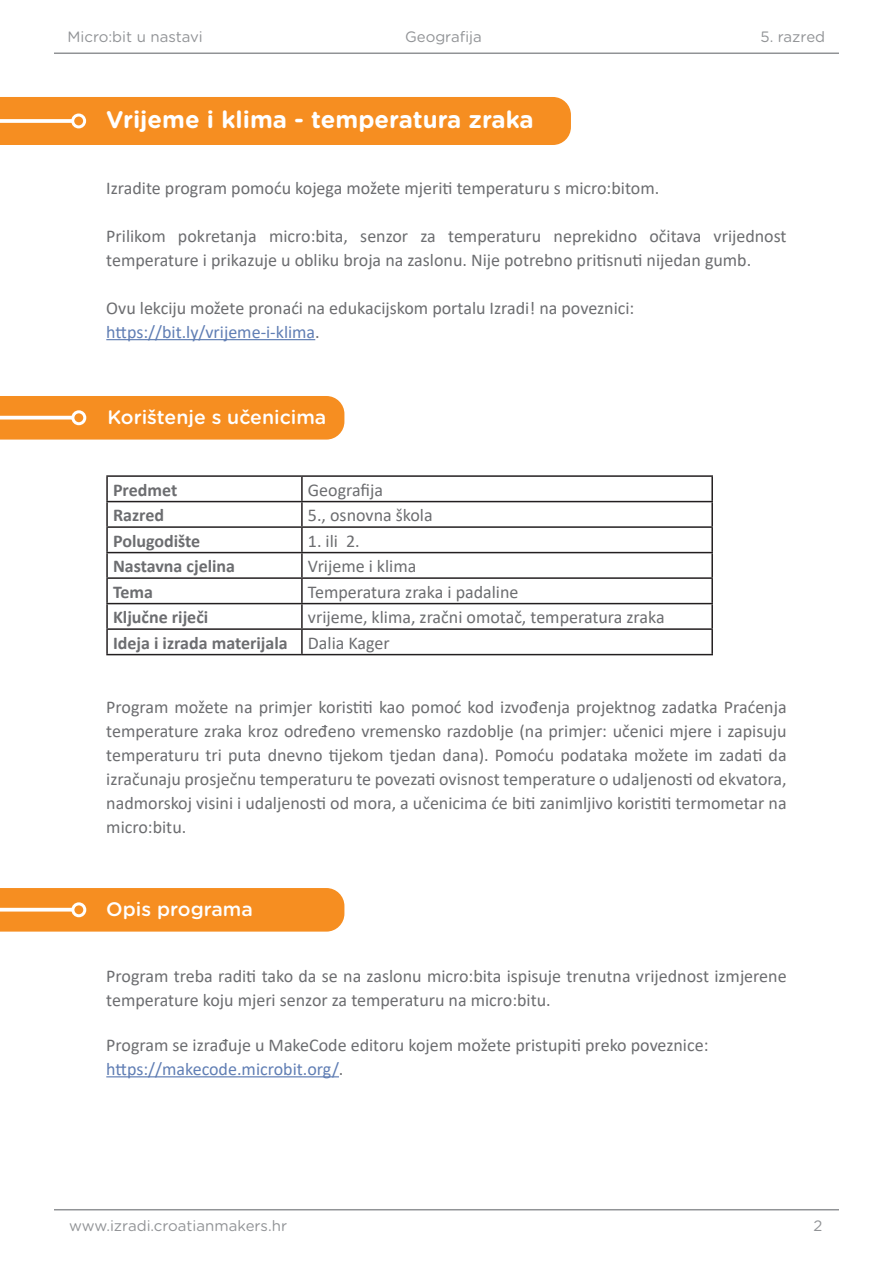
<style>
.page{position:relative;width:893px;height:1263px;background:#fff}
.page>*{position:absolute;margin:0;border:0;box-sizing:border-box;transform-origin:0 0}
.t1{font:700 24px "Gotham Rounded";color:#fff}
.t2{font:500 19.5px "Gotham Rounded";color:#fff}
.t3{font:18px/24px "Calibri";color:#6c6d70}
.t4{font:700 18px "Calibri";color:#6c6d70}
.t5{font:18px "Calibri";color:#607eb4}
.t6{font:15px "Gotham Rounded";color:#919396}
.s1{color:#6c6d70}
</style>
<div class="page">
<hr style="left:54px;top:53px;width:785px;height:1px;background:#919396">
<hr style="left:54px;top:1209px;width:785px;height:1px;background:#919396">
<div style="left:0;top:97px;width:571px;height:48px;background:#f68e21"></div>
<hr style="left:106px;top:339px;width:209px;height:1px;background:#607eb4">
<div style="left:0;top:396px;width:344px;height:44px;background:#f68e21"></div>
<hr style="left:106px;top:475px;width:196px;height:2px;background:#231f20">
<hr style="left:106px;top:477px;width:2px;height:24px;background:#231f20">
<hr style="left:302px;top:475px;width:411px;height:2px;background:#231f20">
<hr style="left:301px;top:477px;width:2px;height:24px;background:#231f20">
<hr style="left:711px;top:477px;width:2px;height:24px;background:#231f20">
<hr style="left:106px;top:501px;width:196px;height:1px;background:#231f20">
<hr style="left:106px;top:502px;width:2px;height:24px;background:#231f20">
<hr style="left:302px;top:501px;width:411px;height:1px;background:#231f20">
<hr style="left:301px;top:502px;width:2px;height:24px;background:#231f20">
<hr style="left:711px;top:502px;width:2px;height:24px;background:#231f20">
<hr style="left:106px;top:526px;width:196px;height:2px;background:#231f20">
<hr style="left:106px;top:528px;width:2px;height:24px;background:#231f20">
<hr style="left:302px;top:526px;width:411px;height:2px;background:#231f20">
<hr style="left:301px;top:528px;width:2px;height:24px;background:#231f20">
<hr style="left:711px;top:528px;width:2px;height:24px;background:#231f20">
<hr style="left:106px;top:552px;width:196px;height:1px;background:#231f20">
<hr style="left:106px;top:553px;width:2px;height:24px;background:#231f20">
<hr style="left:302px;top:552px;width:411px;height:1px;background:#231f20">
<hr style="left:301px;top:553px;width:2px;height:24px;background:#231f20">
<hr style="left:711px;top:553px;width:2px;height:24px;background:#231f20">
<hr style="left:106px;top:577px;width:196px;height:2px;background:#231f20">
<hr style="left:106px;top:579px;width:2px;height:24px;background:#231f20">
<hr style="left:302px;top:577px;width:411px;height:2px;background:#231f20">
<hr style="left:301px;top:579px;width:2px;height:24px;background:#231f20">
<hr style="left:711px;top:579px;width:2px;height:24px;background:#231f20">
<hr style="left:106px;top:603px;width:196px;height:1px;background:#231f20">
<hr style="left:106px;top:604px;width:2px;height:24px;background:#231f20">
<hr style="left:302px;top:603px;width:411px;height:1px;background:#231f20">
<hr style="left:301px;top:604px;width:2px;height:24px;background:#231f20">
<hr style="left:711px;top:604px;width:2px;height:24px;background:#231f20">
<hr style="left:106px;top:628px;width:196px;height:2px;background:#231f20">
<hr style="left:106px;top:630px;width:2px;height:24px;background:#231f20">
<hr style="left:302px;top:628px;width:411px;height:2px;background:#231f20">
<hr style="left:301px;top:630px;width:2px;height:24px;background:#231f20">
<hr style="left:711px;top:630px;width:2px;height:24px;background:#231f20">
<hr style="left:106px;top:654px;width:196px;height:1px;background:#231f20">
<hr style="left:302px;top:654px;width:411px;height:1px;background:#231f20">
<svg style="left:0;top:119px;width:71px;height:4px"></svg>
<div style="left:71px;top:114px;width:15px;height:14px;border:3px solid #fff;border-radius:50%"></div>
<hr style="left:0;top:416px;width:73px;height:3px;background:#fff">
<div style="left:71px;top:410px;width:15px;height:15px;border:3px solid #fff;border-radius:50%"></div>
<hr style="left:106px;top:1076px;width:233px;height:1px;background:#607eb4">
<div style="left:0;top:888px;width:344px;height:43px;background:#f68e21"></div>
<hr style="left:0;top:908px;width:73px;height:3px;background:#fff">
<div style="left:71px;top:902px;width:15px;height:15px;border:3px solid #fff;border-radius:50%"></div>
<p class="t6" style="left:68px;top:26px;width:137px">Micro:bit u nastavi</p>
<p class="t6" style="left:405px;top:26px;width:78px">Geografija</p>
<p class="t6" style="left:760px;top:26px;width:66px">5. razred</p>
<p class="t1" style="left:106px;top:102px;width:429px">Vrijeme i klima - temperatura zraka</p>
<p class="t3" style="left:106px;top:175px;width:554px">Izradite program pomoću kojega možete mjeriti temperaturu s micro:bitom.</p>
<p class="t3" style="left:106px;top:223px;width:682px">Prilikom pokretanja micro:bita, senzor za temperaturu neprekidno očitava vrijednost temperature i prikazuje u obliku broja na zaslonu. Nije potrebno pritisnuti nijedan gumb.</p>
<p class="t3" style="left:106px;top:295px;width:530px">Ovu lekciju možete pronaći na edukacijskom portalu Izradi! na poveznici:</p>
<p class="t5" style="left:106px;top:319px;width:215px">https://bit.ly/vrijeme-i-klima<span class="s1">.</span></p>
<p class="t2" style="left:108px;top:403px;width:220px">Korištenje s učenicima</p>
<p class="t4" style="left:113px;top:477px;width:66px">Predmet</p>
<p class="t3" style="left:308px;top:477px;width:77px">Geografija</p>
<p class="t4" style="left:113px;top:502px;width:53px">Razred</p>
<p class="t3" style="left:308px;top:503px;width:126px">5., osnovna škola</p>
<p class="t4" style="left:113px;top:528px;width:89px">Polugodište</p>
<p class="t3" style="left:308px;top:528px;width:53px">1. ili 2.</p>
<p class="t4" style="left:113px;top:553px;width:124px">Nastavna cjelina</p>
<p class="t3" style="left:308px;top:554px;width:110px">Vrijeme i klima</p>
<p class="t4" style="left:113px;top:579px;width:41px">Tema</p>
<p class="t3" style="left:308px;top:579px;width:212px">Temperatura zraka i padaline</p>
<p class="t4" style="left:113px;top:604px;width:97px">Ključne riječi</p>
<p class="t3" style="left:308px;top:605px;width:358px">vrijeme, klima, zračni omotač, temperatura zraka</p>
<p class="t4" style="left:113px;top:630px;width:176px">Ideja i izrada materijala</p>
<p class="t3" style="left:308px;top:630px;width:83px">Dalia Kager</p>
<p class="t3" style="left:106px;top:694px;width:682px;text-align:justify">Program možete na primjer koristiti kao pomoć kod izvođenja projektnog zadatka Praćenja temperature zraka kroz određeno vremensko razdoblje (na primjer: učenici mjere i zapisuju temperaturu tri puta dnevno tijekom tjedan dana). Pomoću podataka možete im zadati da izračunaju prosječnu temperaturu te povezati ovisnost temperature o udaljenosti od ekvatora, nadmorskoj visini i udaljenosti od mora, a učenicima će biti zanimljivo koristiti termometar na micro:bitu.</p>
<p class="t2" style="left:106px;top:895px;width:148px">Opis programa</p>
<p class="t3" style="left:106px;top:963px;width:682px">Program treba raditi tako da se na zaslonu micro:bita ispisuje trenutna vrijednost izmjerene temperature koju mjeri senzor za temperaturu na micro:bitu.</p>
<p class="t3" style="left:106px;top:1032px;width:604px">Program se izrađuje u MakeCode editoru kojem možete pristupiti preko poveznice:</p>
<p class="t5" style="left:106px;top:1056px;width:239px">https://makecode.microbit.org/<span class="s1">.</span></p>
<p class="t6" style="left:69px;top:1216px;width:219px">www.izradi.croatianmakers.hr</p>
<p class="t6" style="left:813px;top:1216px;width:10px">2</p>
</div>
